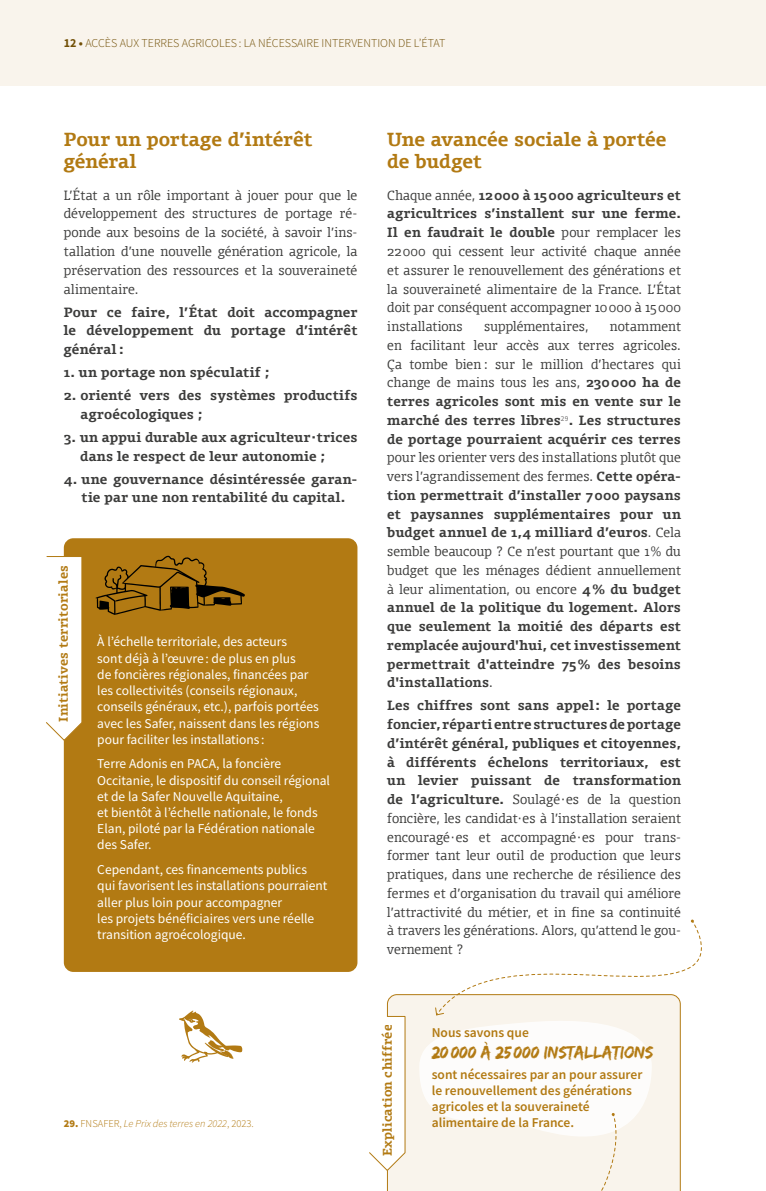
<style>
.page{position:relative;width:766px;height:1191px;background:#fff}
.page>*{position:absolute;margin:0;border:0;box-sizing:border-box;transform-origin:0 0}
.t1{font:700 18px/22.5px "Olsen";color:#b27a13}
.t2{font:18px "Edo SZ";color:#b27a13;scale:.95 1}
.t3{font:13.5px/16.2px "Source Sans Pro";color:#fff}
.t4{font:600 13.5px/16.2px "Source Sans Pro";color:#b27a13}
.t5{font:300 12.75px/18.8px "Olsen";letter-spacing:.01em;color:#3c3c3b;text-align:justify}
.t6{font:700 12.75px/18.8px "Olsen";letter-spacing:.015em;color:#3c3c3b;text-align:justify}
.t7{font:300 12px "Source Sans Pro";color:#725007}
.t8{font:700 12px "Olsen";letter-spacing:.02em;color:#b27a13}
.t9{font:italic 300 10.5px "Source Sans Pro";color:#b27a13}
.s1{font-weight:700}
.s2{font-weight:300}
.s3{font-weight:900;font-style:normal}
.s4{font-style:normal}
</style>
<div class="page">
<div style="left:0;top:0;width:765px;height:85px;background:#f9f4ec"></div>
<div style="left:64px;top:538px;width:293px;height:434px;background:#b27a13;border-radius:9px"></div>
<svg style="left:95px;top:555px;width:150px;height:60px"></svg>
<svg style="left:46px;top:556px;width:36px;height:185px"></svg>
<svg style="left:387px;top:994px;width:31px;height:197px;background:#f6eee2"></svg>
<svg style="left:369px;top:1015px;width:36px;height:156px"></svg>
<div style="left:384px;top:1016px;width:8px;height:8px;background:#fff"></div>
<svg style="left:418px;top:919px;width:284px;height:272px"></svg>
<svg style="left:179px;top:1010px;width:63px;height:52px"></svg>
<p class="t7" style="left:64px;top:36px;width:35px"><span class="s1">12 •</span> ACCÈS</p>
<p class="t7" style="left:120px;top:36px;width:29px">AU X TERRES</p>
<p class="t7" style="left:182px;top:36px;width:7px">AGRICOLES</p>
<p class="t7" style="left:238px;top:36px;width:27px">: LA NÉCESSAIRE</p>
<p class="t7" style="left:321px;top:36px;width:7px">INTER</p>
<p class="t7" style="left:351px;top:36px;width:13px">VENTION</p>
<p class="t7" style="left:398px;top:36px;width:37px">DE L’ÉTAT</p>
<h1 class="t1" style="left:64px;top:127px;width:250px">Pour un portage d’intérêt général</h1>
<p class="t5" style="left:64px;top:185px;width:295px">L’État a un rôle important à jouer pour que le développement des structures de portage ré&shy;ponde aux besoins de la société, à savoir l’ins&shy;tallation d’une nouvelle génération agricole, la préservation des ressources et la souveraineté alimentaire.</p>
<p class="t6" style="left:64px;top:302px;width:295px">Pour ce faire, l’État doit accompagner le développement du portage d’intérêt général :</p>
<p class="t6" style="left:64px;top:363px;width:207px">1. un portage non spéculatif ;</p>
<p class="t6" style="left:80px;top:386px;width:278px;text-indent:-17px">2. orienté vers des systèmes productifs agroécologiques ;</p>
<p class="t6" style="left:80px;top:427px;width:279px;text-indent:-16px">3. un appui durable aux agriculteur·trices dans le respect de leur autonomie ;</p>
<p class="t6" style="left:64px;top:469px;width:295px;text-align:center">4. une gouvernance désintéressée garan&shy;tie par une non rentabilité du capital.</p>
<p class="t8" style="left:56px;top:722px;width:158px;rotate:-90deg">Initiatives territoriales</p>
<p class="t3" style="left:97px;top:634px;width:223px">À l’échelle territoriale, des acteurs<br>sont déjà à l’œuvre : de plus en plus<br>de foncières régionales, financées par les collectivités (conseils régionaux, conseils généraux, etc.), parfois portées avec les Safer, naissent dans les régions pour faciliter les installations :</p>
<p class="t3" style="left:97px;top:755px;width:234px">Terre Adonis en PACA, la foncière Occitanie, le dispositif du conseil régional et de la Safer Nouvelle Aquitaine,<br>et bientôt à l’échelle nationale, le fonds Elan, piloté par la Fédération nationale des Safer.</p>
<p class="t3" style="left:97px;top:861px;width:231px">Cependant, ces financements publics qui favorisent les installations pourraient aller plus loin pour accompagner<br>les projets bénéficiaires vers une réelle transition agroécologique.</p>
<h1 class="t1" style="left:387px;top:127px;width:281px">Une avancée sociale à portée de budget</h1>
<p class="t5" style="left:387px;top:185px;width:295px">Chaque année, <span class="s1">12000 à 15000 agriculteurs et agricultrices s’installent sur une ferme.<br>Il en faudrait le double</span> pour remplacer les 22000 qui cessent leur activité chaque année et assurer le renouvellement des générations et la souveraineté alimentaire de la France. L’État doit par conséquent accompagner 10000 à 15000 installations</p>
<p class="t5" style="left:484px;top:317px;width:106px">supplémentaires,</p>
<p class="t6" style="left:387px;top:317px;width:295px;text-indent:222px"><span class="s2">notamment en facilitant leur accès aux terres agricoles.<br>Ça tombe bien : sur le million d’hectares qui change de mains tous les ans,</span> 230000 ha de terres agricoles sont mis en vente sur le marché des terres libres<sup>29</sup>. Les structures de portage pourraient acquérir ces terres</p>
<p class="t6" style="left:387px;top:448px;width:295px"><span class="s2">pour les orienter vers des installations plutôt que vers l’agrandissement des fermes.</span> Cette opéra&shy;tion permettrait d’installer 7000 paysans et paysannes supplémentaires pour un budget annuel de 1,4 milliard d’euros<span class="s2">. Cela semble beaucoup ? Ce n’est pourtant que 1% du budget que les ménages dédient annuellement à leur alimentation, ou encore</span> 4% du budget annuel de la politique du logement. Alors que seulement la moitié des départs est remplacée aujourd'hui, cet investissement permettrait d'atteindre 75% des besoins d'installations<span class="s2">.</span></p>
<p class="t5" style="left:387px;top:696px;width:295px"><span class="s1">Les chiffres sont sans appel: le portage foncier, réparti entre structures de portage d’intérêt général, publiques et citoyennes, à différents échelons territoriaux, est un levier puissant de transformation de l’agriculture.</span> Soulagé·es de la question foncière, les candidat·es à l’installation seraient encouragé·es et accompagné·es pour trans&shy;former tant leur outil de production que leurs pratiques, dans une recherche de résilience des fermes et d’organisation du travail qui améliore l’attractivité du métier, et in fine sa continuité à travers les générations. Alors, qu’attend le gou&shy;vernement ?</p>
<p class="t9" style="left:64px;top:1117px;width:191px"><span class="s3">29.</span> <span class="s4">FNSAFER,</span> Le Prix des terres en 2022<span class="s4">, 2023.</span></p>
<p class="t8" style="left:379px;top:1156px;width:134px;rotate:-90deg">Explication chiffrée</p>
<p class="t4" style="left:431px;top:1024px;width:99px">Nous savons que</p>
<h1 class="t2" style="left:431px;top:1042px;width:235px">20000 À 25000 INSTALLATIONS</h1>
<p class="t4" style="left:431px;top:1066px;width:212px">sont nécessaires par an pour assurer le renouvellement des générations agricoles et la souveraineté alimentaire de la France.</p>
</div>
